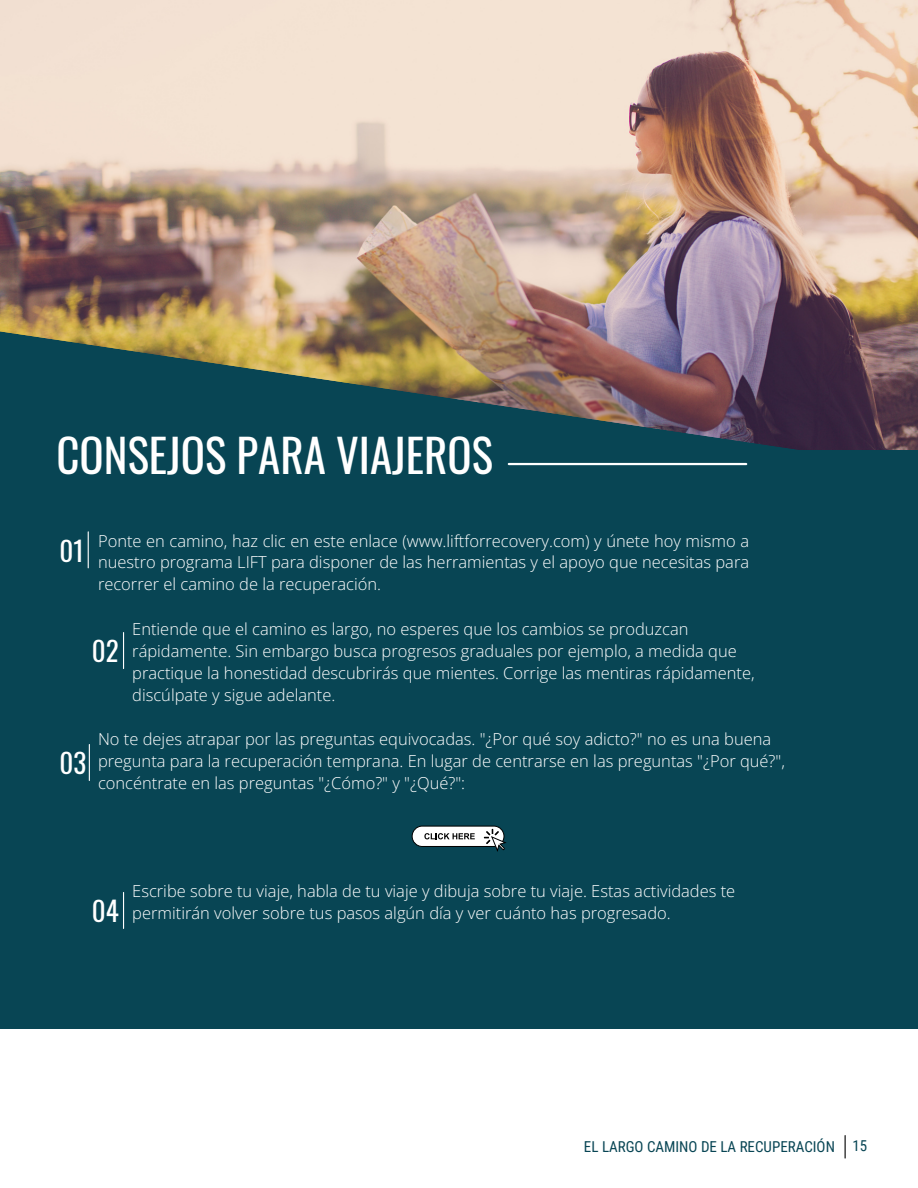
<style>
.page{position:relative;width:918px;height:1188px;background:#fff}
.page>*{position:absolute;margin:0;border:0;box-sizing:border-box;transform-origin:0 0}
.t1{font:45px "Oswald";color:#fff}
.t2{font:27px "Oswald";color:#fff}
.t3{font:300 16.5px/22px "Open Sans";color:#fff}
.t4{font:15px "Roboto Condensed";color:#084554}
</style>
<div class="page">
<svg style="left:845px;top:1136px;width:1px;height:22px"></svg>
<div style="left:0;top:314px;width:918px;height:714px;background:#084554"></div>
<img style="left:0;top:0;width:918px;height:314px">
<svg style="left:0;top:314px;width:918px;height:336px"></svg>
<div style="left:412px;top:826px;width:92px;height:20px;background:#fff;border-radius:10px"></div>
<div style="left:412px;top:826px;width:92px;height:21px;border:1px solid #000;border-radius:10px"></div>
<svg style="left:424px;top:833px;width:51px;height:6px"></svg>
<svg style="left:484px;top:829px;width:22px;height:23px"></svg>
<hr style="left:88px;top:532px;width:1px;height:36px;background:#fff">
<hr style="left:509px;top:463px;width:237px;height:2px;background:#fff">
<hr style="left:89px;top:744px;width:1px;height:37px;background:#fff">
<hr style="left:123px;top:633px;width:1px;height:36px;background:#fff">
<hr style="left:123px;top:892px;width:1px;height:36px;background:#fff">
<p class="t1" style="left:56px;top:424px;width:438px">CONSEJOS PARA VIAJEROS</p>
<p class="t2" style="left:59px;top:529px;width:26px">01</p>
<p class="t2" style="left:59px;top:742px;width:28px">03</p>
<p class="t3" style="left:98px;top:529px;width:653px;line-height:21.6px;text-align:justify">Ponte en camino, haz clic en este enlace (www.liftforrecovery.com) y únete hoy mismo a nuestro programa LIFT para disponer de las herramientas y el apoyo que necesitas para recorrer el camino de la recuperación.</p>
<p class="t3" style="left:132px;top:618px;width:624px">Entiende que el camino es largo, no esperes que los cambios se produzcan rápidamente. Sin embargo busca progresos graduales por ejemplo, a medida que practique la honestidad descubrirás que mientes. Corrige las mentiras rápidamente, discúlpate y sigue adelante.</p>
<p class="t3" style="left:98px;top:727px;width:688px">No te dejes atrapar por las preguntas equivocadas. "¿Por qué soy adicto?" no es una buena pregunta para la recuperación temprana. En lugar de centrarse en las preguntas "¿Por qué?", concéntrate en las preguntas "¿Cómo?" y "¿Qué?":</p>
<p class="t2" style="left:92px;top:630px;width:28px">02</p>
<p class="t2" style="left:92px;top:890px;width:28px">04</p>
<p class="t3" style="left:132px;top:879px;width:605px;line-height:22.5px">Escribe sobre tu viaje, habla de tu viaje y dibuja sobre tu viaje. Estas actividades te permitirán volver sobre tus pasos algún día y ver cuánto has progresado.</p>
<p class="t4" style="left:584px;top:1136px;width:252px">EL LARGO CAMINO DE LA RECUPERACIÓN</p>
<p class="t4" style="left:853px;top:1138px;width:16px">15</p>
</div>
